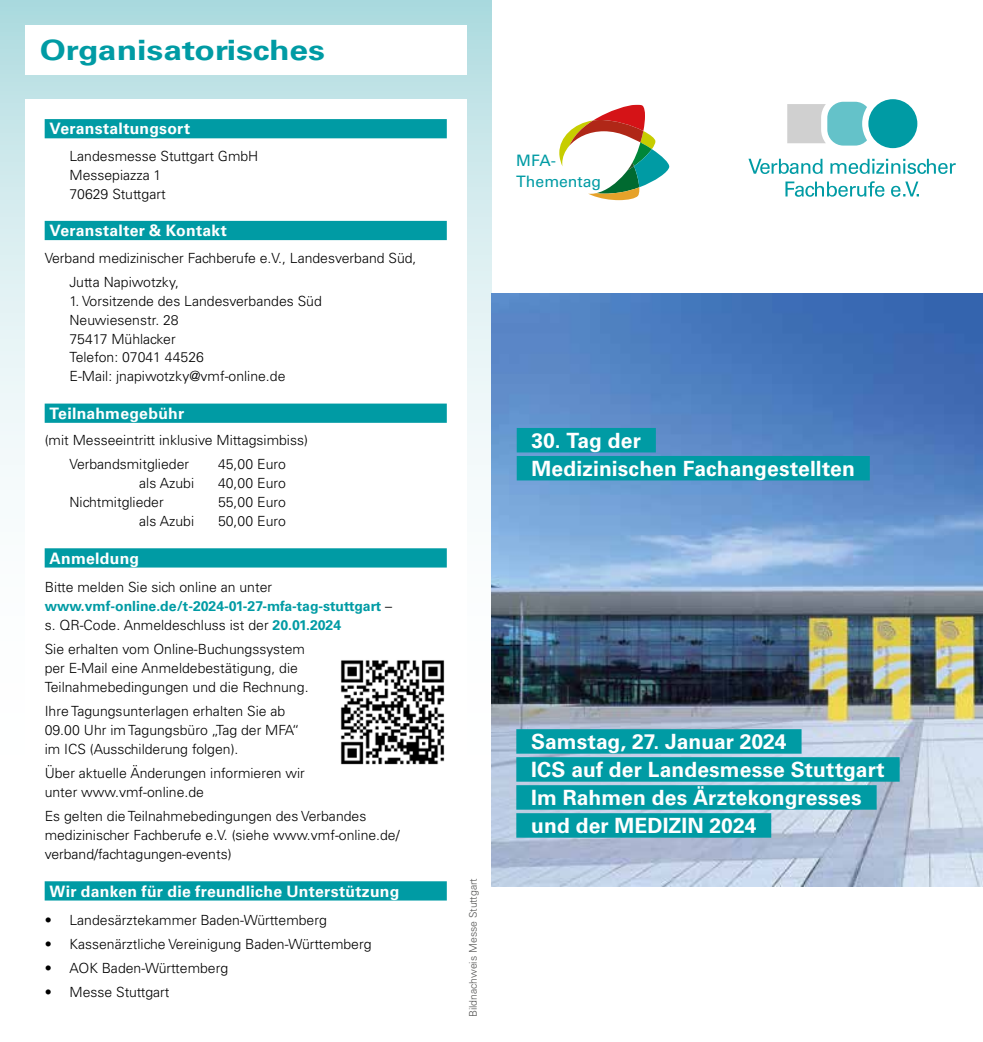
<style>
.page{position:relative;width:983px;height:1042px;background:#fff}
.page>*{position:absolute;margin:0;border:0;box-sizing:border-box;transform-origin:0 0}
.t1{font:700 28px "Univers LT Std";color:#009ba4;scale:1.2 1}
.t2{font:700 21px/28px "Univers LT Std";letter-spacing:.005em;color:#fff}
.t3{font:700 15.75px "Univers LT Std";letter-spacing:.015em;color:#fff}
.t4{font:15.75px/21px "Univers LT Std";color:#009ba4}
.t5{font:300 14px/18.9px "Univers LT Std";color:#000}
.t6{font:300 10.5px "Univers LT Std";color:#575756}
.s1{font-weight:700;color:#009ba4}
</style>
<div class="page">
<svg style="left:0;top:0;width:491px;height:477px;background:#c7e6e9"></svg>
<div style="left:868px;top:99px;width:49px;height:49px;background:#009ba4;border-radius:50%"></div>
<svg style="left:787px;top:102px;width:79px;height:44px"></svg>
<svg style="left:748px;top:159px;width:207px;height:38px"></svg>
<svg style="left:559px;top:105px;width:110px;height:95px"></svg>
<img style="left:491px;top:294px;width:491px;height:593px">
<div style="left:516px;top:729px;width:285px;height:24px;background:#009ba4"></div>
<div style="left:516px;top:757px;width:383px;height:24px;background:#009ba4"></div>
<div style="left:516px;top:785px;width:360px;height:24px;background:#009ba4"></div>
<div style="left:516px;top:813px;width:255px;height:24px;background:#009ba4"></div>
<div style="left:516px;top:428px;width:139px;height:24px;background:#009ba4"></div>
<div style="left:516px;top:456px;width:353px;height:24px;background:#009ba4"></div>
<div style="left:25px;top:25px;width:441px;height:49px;background:#fff"></div>
<div style="left:25px;top:99px;width:441px;height:918px;background:#fff"></div>
<div style="left:45px;top:119px;width:401px;height:19px;background:#009ba4"></div>
<div style="left:45px;top:221px;width:401px;height:19px;background:#009ba4"></div>
<div style="left:45px;top:403px;width:401px;height:20px;background:#009ba4"></div>
<div style="left:45px;top:548px;width:401px;height:19px;background:#009ba4"></div>
<div style="left:45px;top:881px;width:401px;height:19px;background:#009ba4"></div>
<img style="left:340px;top:660px;width:105px;height:105px">
<h1 class="t1" style="left:40px;top:33px;width:239px">Organisatorisches</h1>
<p class="t3" style="left:50px;top:120px;width:142px">Veranstaltungsort</p>
<p class="t5" style="left:69px;top:146px;width:190px">Landesmesse Stuttgart GmbH<br>Messepiazza 1<br>70629 Stuttgart</p>
<p class="t3" style="left:50px;top:221px;width:179px">Veranstalter &amp; Kontakt</p>
<p class="t5" style="left:69px;top:246px;width:348px;line-height:24px;text-indent:-25px">Verband medizinischer Fachberufe e.V., Landesverband Süd,<br>Jutta Napiwotzky,</p>
<p class="t5" style="left:69px;top:291px;width:254px">1. Vorsitzende des Landesverbandes Süd<br>Neuwiesenstr. 28<br>75417 Mühlacker<br>Telefon: 07041 44526<br>E-Mail: jnapiwotzky@vmf-online.de</p>
<p class="t3" style="left:50px;top:404px;width:136px">Teilnahmegebühr</p>
<p class="t5" style="left:69px;top:428px;width:240px;line-height:24px;text-indent:-25px">(mit Messeeintritt inklusive Mittagsimbiss)<br>Verbandsmitglieder</p>
<p class="t5" style="left:218px;top:455px;width:69px">45,00 Euro</p>
<p class="t5" style="left:139px;top:474px;width:56px">als Azubi</p>
<p class="t5" style="left:218px;top:474px;width:69px">40,00 Euro</p>
<p class="t5" style="left:69px;top:493px;width:96px">Nichtmitglieder</p>
<p class="t5" style="left:218px;top:493px;width:69px">55,00 Euro</p>
<p class="t5" style="left:139px;top:512px;width:56px">als Azubi</p>
<p class="t5" style="left:218px;top:512px;width:69px">50,00 Euro</p>
<p class="t3" style="left:50px;top:549px;width:91px">Anmeldung</p>
<p class="t5" style="left:45px;top:578px;width:349px">Bitte melden Sie sich online an unter <span class="s1">www.vmf-online.de/t-2024-01-27-mfa-tag-stuttgart</span> – s. QR-Code. Anmeldeschluss ist der <span class="s1">20.01.2024</span></p>
<p class="t5" style="left:45px;top:640px;width:265px">Sie erhalten vom Online-Buchungssystem per E-Mail eine Anmeldebestätigung, die<br>Teilnahmebedingungen und die Rechnung.</p>
<p class="t5" style="left:45px;top:702px;width:256px">Ihre Tagungsunterlagen erhalten Sie ab<br>09.00 Uhr im Tagungsbüro „Tag der MFA“ im ICS (Ausschilderung folgen).</p>
<p class="t5" style="left:45px;top:764px;width:262px">Über aktuelle Änderungen informieren wir unter www.vmf-online.de</p>
<p class="t5" style="left:45px;top:807px;width:356px">Es gelten die Teilnahmebedingungen des Verbandes medizinischer Fachberufe e.V. (siehe www.vmf-online.de/ verband/fachtagungen-events)</p>
<p class="t3" style="left:50px;top:882px;width:351px">Wir danken für die freundliche Unterstützung</p>
<p class="t5" style="left:45px;top:911px;width:283px">• Landesärztekammer Baden-Württemberg</p>
<p class="t5" style="left:45px;top:935px;width:328px">• Kassenärztliche Vereinigung Baden-Württemberg</p>
<p class="t5" style="left:45px;top:959px;width:185px">• AOK Baden-Württemberg</p>
<p class="t5" style="left:45px;top:983px;width:126px">• Messe Stuttgart</p>
<p class="t4" style="left:516px;top:150px;width:86px">MFA-<br>Thementag</p>
<h2 class="t2" style="left:531px;top:426px;width:325px">30. Tag der<br>Medizinischen Fachangestellten</h2>
<p class="t6" style="left:466px;top:1017px;width:141px;rotate:-90deg">Bildnachweis Messe Stuttgart</p>
<h2 class="t2" style="left:531px;top:727px;width:355px">Samstag, 27. Januar 2024<br>ICS auf der Landesmesse Stuttgart<br>Im Rahmen des Ärztekongresses und der MEDIZIN 2024</h2>
</div>
